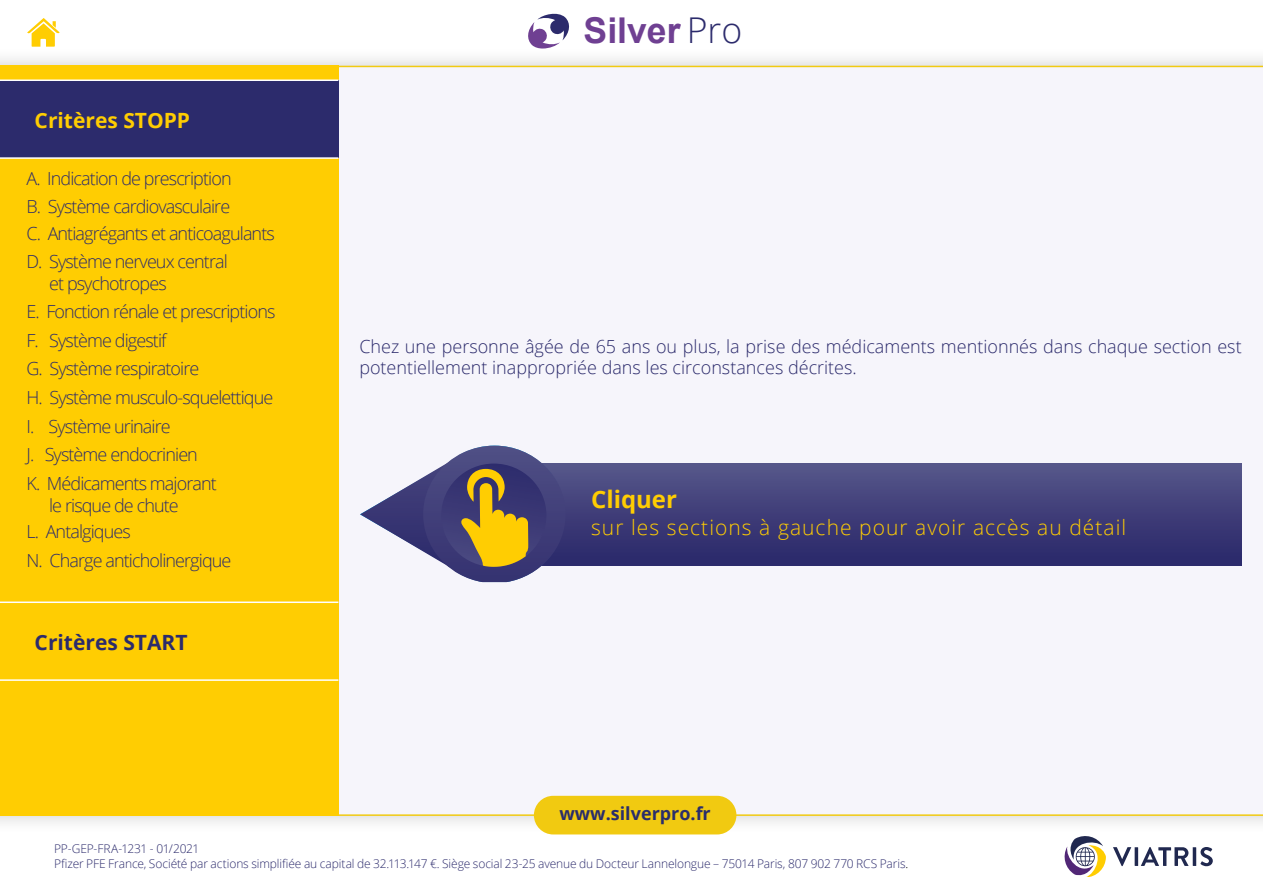
<style>
.page{position:relative;width:1263px;height:893px;background:#fff}
.page>*{position:absolute;margin:0;border:0;box-sizing:border-box;transform-origin:0 0}
.t1{font:700 35.55px "Arial";color:#6f4092}
.t2{font:700 24px "Open Sans";color:#ffcd02}
.t3{font:300 21px "Open Sans";letter-spacing:.05em;color:#ffcd02}
.t4{font:700 21px "Open Sans";color:#2c2b6c}
.t5{font:700 21px "Open Sans";color:#ffcd02}
.t6{font:300 18px/28.7px "Open Sans";letter-spacing:-.05em;color:#2c2b6c}
.t7{font:300 18px/21.6px "Open Sans";color:#2c2b6c}
.t8{font:700 18px "Open Sans";color:#2a2d6b}
.t9{font:300 12px/14.4px "Open Sans";letter-spacing:-.01em;color:#2c2b6c}
.s1{font-family:"Open Sans";font-weight:300;color:#2c2b6c}
.s2{color:#000}
</style>
<div class="page">
<svg style="left:1113px;top:847px;width:100px;height:19px"></svg>
<svg style="left:1064px;top:836px;width:42px;height:40px"></svg>
<div style="left:0;top:47px;width:1263px;height:788px;background:#000;opacity:.2"></div>
<div style="left:338px;top:66px;width:925px;height:750px;background:#f6f5fb"></div>
<div style="left:534px;top:796px;width:202px;height:38px;background:#f1ca11;border-radius:19px"></div>
<div style="left:0;top:66px;width:338px;height:750px;background:#ffcd02"></div>
<svg style="left:526px;top:13px;width:45px;height:36px"></svg>
<div style="left:448px;top:463px;width:794px;height:102px;background:linear-gradient(to bottom,#56568a,#292769)"></div>
<svg style="left:360px;top:446px;width:206px;height:136px"></svg>
<svg style="left:27px;top:18px;width:33px;height:29px"></svg>
<div style="left:0;top:80px;width:338px;height:78px;background:#2c2b6c"></div>
<hr style="left:0;top:679px;width:338px;height:2px;background:#fff">
<hr style="left:0;top:601px;width:338px;height:2px;background:#fff">
<hr style="left:0;top:157px;width:338px;height:2px;background:#fff">
<hr style="left:0;top:80px;width:338px;height:1px;background:#fff">
<p class="t5" style="left:35px;top:106px;width:157px">Critères STOPP</p>
<p class="t6" style="left:26px;top:165px;width:207px;line-height:27.2px">A. Indication de prescription<br>B. Système cardiovasculaire</p>
<p class="t6" style="left:49px;top:251px;width:180px;line-height:21.6px;text-indent:-23px">D. Système nerveux central et psychotropes</p>
<p class="t6" style="left:26px;top:297px;width:251px">E. Fonction rénale et prescriptions<br>F. Système digestif<br>G. Système respiratoire<br>H. Système musculo-squelettique<br>I. Système urinaire<br>J. Système endocrinien<br>K. Médicaments majorant</p>
<p class="t6" style="left:26px;top:491px;width:154px;line-height:26.4px;text-indent:23px">le risque de chute<br>L. Antalgiques</p>
<p class="t6" style="left:26px;top:545px;width:206px">N. Charge anticholinergique</p>
<p class="t6" style="left:26px;top:218px;width:250px">C. Antiagrégants et anticoagulants</p>
<p class="t4" style="left:35px;top:628px;width:154px">Critères START</p>
<h1 class="t1" style="left:584px;top:5px;width:160px">Silver <span class="s1">Pro</span></h1>
<p class="t7" style="left:359px;top:335px;width:884px">Chez une personne âgée de 65 ans ou plus, la prise des médicaments mentionnés dans chaque section est potentiellement inappropriée dans les circonstances décrites.</p>
<h2 class="t2" style="left:591px;top:483px;width:87px">Cliquer</h2>
<p class="t3" style="left:591px;top:513px;width:537px">sur les sections à gauche pour avoir accès au détail</p>
<p class="t8" style="left:559px;top:801px;width:153px">www.silverpro.fr</p>
<p class="t9" style="left:54px;top:841px;width:856px">PP-GEP-FRA-1231 - 01/2021<br>Pfizer PFE France, Société par actions simplifiée au capital de 32.113.147 €. Siège social 23-25 avenue du Docteur Lannelongue – 75014 Paris, 807 902 770 RCS Paris<span class="s2">.</span></p>
</div>
